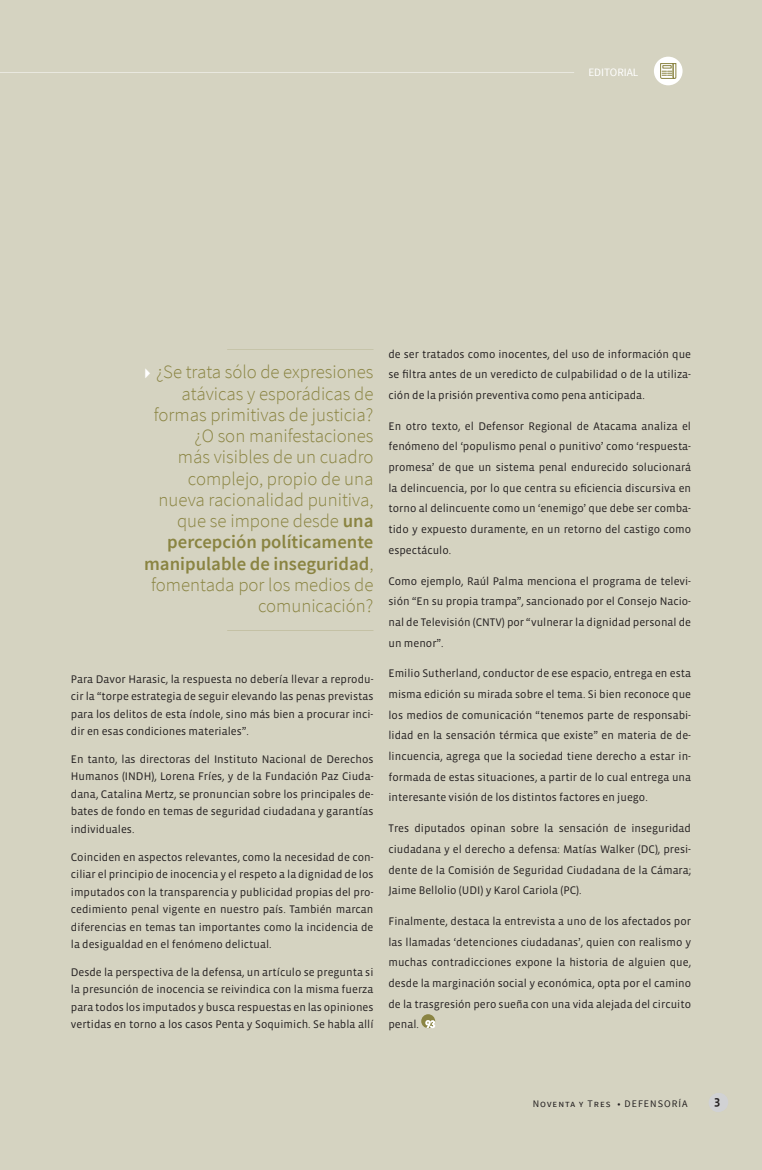
<style>
.page{position:relative;width:762px;height:1170px;background:#fff}
.page>*{position:absolute;margin:0;border:0;box-sizing:border-box;transform-origin:0 0}
.t1{font:300 18.75px/21.2px "Source Sans Pro";color:#8a8442;text-align:right}
.t2{font:12.5px "Vista Sans Med";color:#231f20}
.t3{font:11.25px/20.6px "Vista Sans";color:#231f20;text-align:justify}
.t4{font:11.25px "Source Sans Pro";color:#fff}
.t5{font:10px "Source Sans Pro";letter-spacing:.1em;color:#231f20}
.s1{font-family:"Idealist Sans";color:#fff}
.s2{font-weight:600}
</style>
<div class="page">
<div style="left:0;top:0;width:762px;height:1169px;background:#d5d3c1"></div>
<div style="left:421px;top:1014px;width:14px;height:14px;background:#8a8442;border-radius:50%"></div>
<svg style="left:425px;top:1020px;width:10px;height:8px"></svg>
<div style="left:654px;top:57px;width:28px;height:28px;background:#fff;border-radius:50%"></div>
<svg style="left:660px;top:56px;width:16px;height:23px"></svg>
<hr style="left:0;top:72px;width:574px;height:1px;background:#fff">
<div style="left:709px;top:1092px;width:19px;height:19px;background:#d1d2d4;border-radius:50%"></div>
<hr style="left:227px;top:630px;width:146px;height:1px;background:#8a8442">
<hr style="left:227px;top:349px;width:146px;height:1px;background:#8a8442">
<p class="t4" style="left:588px;top:65px;width:52px">EDITORIAL</p>
<p class="t1" style="left:144px;top:361px;width:231px"><span class="s1">►</span> ¿Se trata sólo de expresiones atávicas y esporádicas de formas primitivas de justicia? ¿O son manifestaciones<br>más visibles de un cuadro complejo, propio de una nueva racionalidad punitiva, que se impone desde <span class="s2">una percepción políticamente manipulable de inseguridad</span>, fomentada por los medios de comunicación?</p>
<p class="t3" style="left:71px;top:670px;width:304px;line-height:17.5px">Para Davor Harasic, la respuesta no debería llevar a reprodu&shy;cir la “torpe estrategia de seguir elevando las penas previstas para los delitos de esta índole, sino más bien a procurar inci&shy;dir en esas condiciones materiales”.</p>
<p class="t3" style="left:71px;top:750px;width:304px;line-height:17.5px">En tanto, las directoras del Instituto Nacional de Derechos Humanos (INDH), Lorena Fríes, y de la Fundación Paz Ciuda&shy;dana, Catalina Mertz, se pronuncian sobre los principales de&shy;bates de fondo en temas de seguridad ciudadana y garantías individuales.</p>
<p class="t3" style="left:71px;top:848px;width:304px;line-height:17.5px">Coinciden en aspectos relevantes, como la necesidad de con&shy;ciliar el principio de inocencia y el respeto a la dignidad de los imputados con la transparencia y publicidad propias del pro&shy;cedimiento penal vigente en nuestro país. También marcan diferencias en temas tan importantes como la incidencia de la desigualdad en el fenómeno delictual.</p>
<p class="t3" style="left:71px;top:963px;width:304px;line-height:17.5px">Desde la perspectiva de la defensa, un artículo se pregunta si la presunción de inocencia se reivindica con la misma fuerza para todos los imputados y busca respuestas en las opiniones vertidas en torno a los casos Penta y Soquimich. Se habla allí</p>
<p class="t3" style="left:388px;top:344px;width:304px">de ser tratados como inocentes, del uso de información que se filtra antes de un veredicto de culpabilidad o de la utiliza&shy;ción de la prisión preventiva como pena anticipada.</p>
<p class="t3" style="left:388px;top:416px;width:304px">En otro texto, el Defensor Regional de Atacama analiza el fenómeno del ‘populismo penal o punitivo’ como ‘respuesta&shy;promesa’ de que un sistema penal endurecido solucionará la delincuencia, por lo que centra su eficiencia discursiva en torno al delincuente como un ‘enemigo’ que debe ser comba&shy;tido y expuesto duramente, en un retorno del castigo como espectáculo.</p>
<p class="t3" style="left:388px;top:570px;width:304px">Como ejemplo, Raúl Palma menciona el programa de televi&shy;sión “En su propia trampa”, sancionado por el Consejo Nacio&shy;nal de Televisión (CNTV) por “vulnerar la dignidad personal de un menor”.</p>
<p class="t3" style="left:388px;top:663px;width:304px">Emilio Sutherland, conductor de ese espacio, entrega en esta misma edición su mirada sobre el tema. Si bien reconoce que los medios de comunicación “tenemos parte de responsabi&shy;lidad en la sensación térmica que existe” en materia de de&shy;lincuencia, agrega que la sociedad tiene derecho a estar in&shy;formada de estas situaciones, a partir de lo cual entrega una interesante visión de los distintos factores en juego.</p>
<p class="t3" style="left:388px;top:818px;width:304px">Tres diputados opinan sobre la sensación de inseguridad ciudadana y el derecho a defensa: Matías Walker (DC), presi&shy;dente de la Comisión de Seguridad Ciudadana de la Cámara; Jaime Bellolio (UDI) y Karol Cariola (PC).</p>
<p class="t3" style="left:388px;top:910px;width:304px">Finalmente, destaca la entrevista a uno de los afectados por las llamadas ‘detenciones ciudadanas’, quien con realismo y muchas contradicciones expone la historia de alguien que, desde la marginación social y económica, opta por el camino de la trasgresión pero sueña con una vida alejada del circuito penal.</p>
<p class="t5" style="left:533px;top:1096px;width:156px">Noventa y Tres • DEFENSORÍA</p>
<p class="t2" style="left:714px;top:1094px;width:8px">33</p>
</div>
